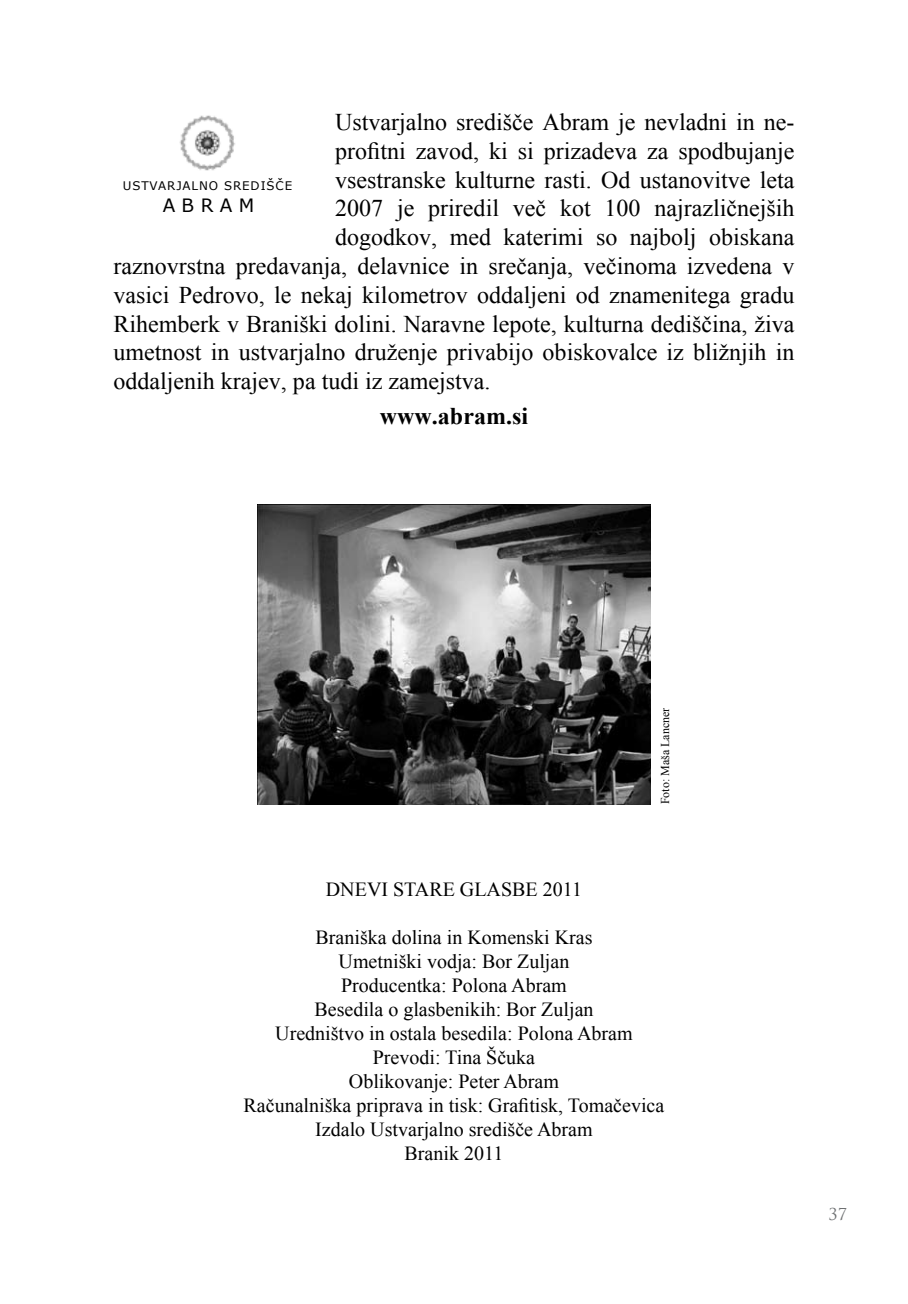
<style>
.page{position:relative;width:908px;height:1304px;background:#fff}
.page>*{position:absolute;margin:0;border:0;box-sizing:border-box;transform-origin:0 0}
.t1{font:24px "Times New Roman";color:#000}
.t2{font:700 24px "Times New Roman";color:#000}
.t3{font:20px/24px "Times New Roman";color:#000;text-align:center}
.t4{font:18.4px "Verdana";letter-spacing:.345em;color:#000}
.t5{font:16px "Trajan Pro";color:#6d6f71}
.t6{font:12px "Times New Roman";color:#000}
.t7{font:11.8px "Verdana";letter-spacing:.075em;color:#000}
</style>
<div class="page">
<img style="left:257px;top:504px;width:393px;height:300px">
<img style="left:179px;top:115px;width:56px;height:56px">
<p class="t1" style="left:335px;top:106px;width:460px">Ustvarjalno središče Abram je nevladni in ne-</p>
<p class="t1" style="left:335px;top:135px;width:460px">profitni zavod, ki si prizadeva za spodbujanje</p>
<p class="t1" style="left:335px;top:163px;width:460px">vsestranske kulturne rasti. Od ustanovitve leta</p>
<p class="t1" style="left:335px;top:192px;width:460px">2007 je priredil več kot 100 najrazličnejših</p>
<p class="t1" style="left:335px;top:221px;width:460px">dogodkov, med katerimi so najbolj obiskana</p>
<p class="t1" style="left:113px;top:250px;width:682px">raznovrstna predavanja, delavnice in srečanja, večinoma izvedena v</p>
<p class="t1" style="left:113px;top:279px;width:682px">vasici Pedrovo, le nekaj kilometrov oddaljeni od znamenitega gradu</p>
<p class="t1" style="left:113px;top:307px;width:682px">Rihemberk v Braniški dolini. Naravne lepote, kulturna dediščina, živa</p>
<p class="t1" style="left:113px;top:336px;width:682px">umetnost in ustvarjalno druženje privabijo obiskovalce iz bližnjih in</p>
<p class="t1" style="left:113px;top:365px;width:378px">oddaljenih krajev, pa tudi iz zamejstva.</p>
<p class="t2" style="left:380px;top:399px;width:149px">www.abram.si</p>
<p class="t7" style="left:123px;top:179px;width:171px">USTVARJALNO SREDIŠČE</p>
<p class="t4" style="left:163px;top:194px;width:93px">ABRAM</p>
<p class="t6" style="left:656px;top:804px;width:98px;rotate:-90deg">Foto: Maša Lancner</p>
<p class="t3" style="left:326px;top:877px;width:257px">DNEVI STARE GLASBE 2011</p>
<p class="t3" style="left:243px;top:925px;width:422px">Braniška dolina in Komenski Kras<br>Umetniški vodja: Bor Zuljan<br>Producentka: Polona Abram<br>Besedila o glasbenikih: Bor Zuljan<br>Uredništvo in ostala besedila: Polona Abram<br>Prevodi: Tina Ščuka<br>Oblikovanje: Peter Abram<br>Računalniška priprava in tisk: Grafitisk, Tomačevica<br>Izdalo Ustvarjalno središče Abram<br>Branik 2011</p>
<p class="t5" style="left:828px;top:1204px;width:20px">37</p>
</div>
